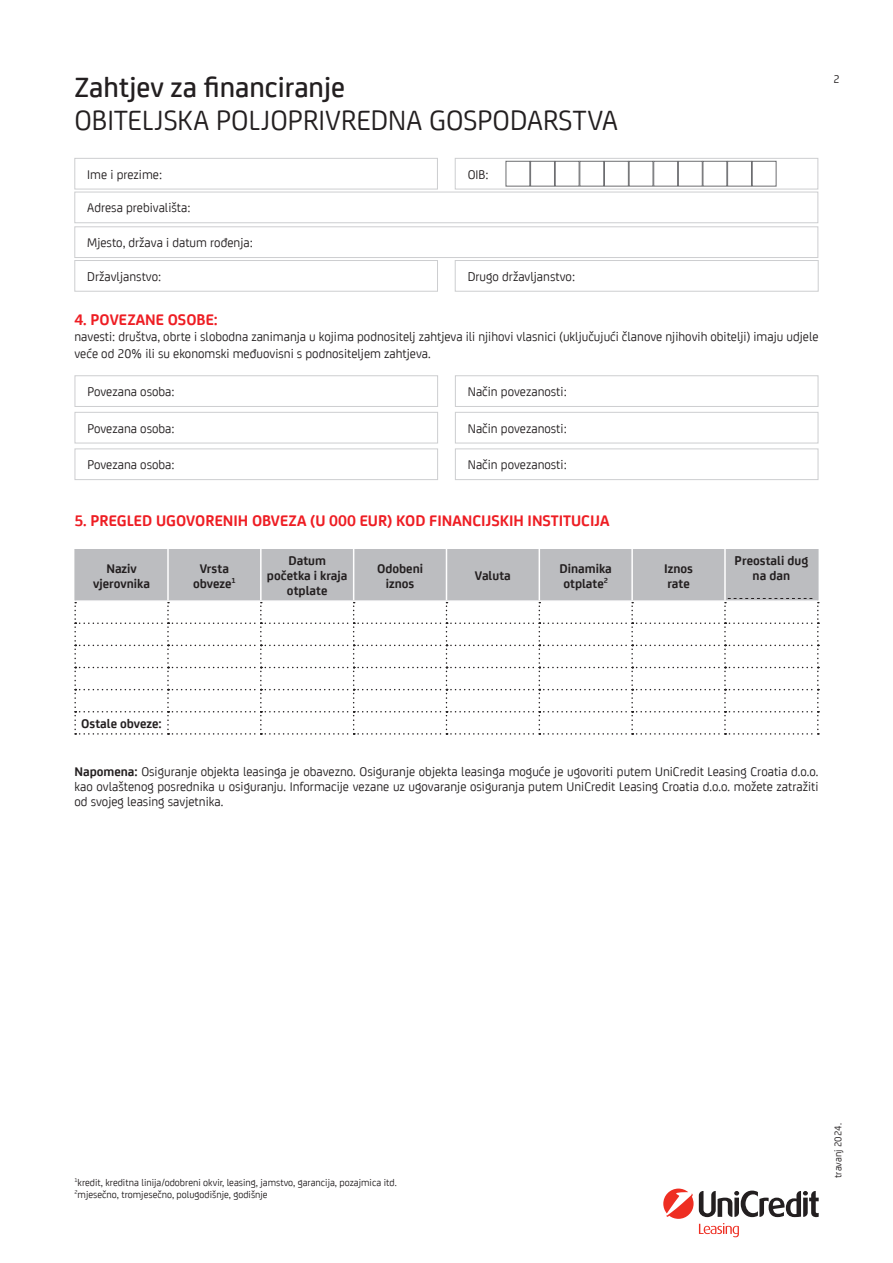
<style>
.page{position:relative;width:893px;height:1263px;background:#fff}
.page>*{position:absolute;margin:0;border:0;box-sizing:border-box;transform-origin:0 0}
.t1{font:30px "Uni Credit";color:#231f20}
.t2{font:500 30px "Uni Credit";color:#231f20}
.t3{font:700 16.5px "Uni Credit";color:#ee1d23}
.t4{font:13.5px/15px "Uni Credit";color:#231f20}
.A_1_naslov{font:700 13.5px/15px "Uni Credit";color:#231f20;text-align:center}
.t5{font:12px "Uni Credit";color:#231f20}
.A_1_naslov-2{font:10.5px/12px "Uni Credit";color:#231f20}
.s1{font-weight:700}
</style>
<div class="page">
<div style="left:455px;top:375px;width:363px;height:32px;background:#fff;border:1px solid #cdced0"></div>
<div style="left:455px;top:412px;width:363px;height:31px;background:#fff;border:1px solid #cdced0"></div>
<div style="left:455px;top:448px;width:363px;height:32px;background:#fff;border:1px solid #cdced0"></div>
<div style="left:75px;top:375px;width:363px;height:32px;background:#fff;border:1px solid #cdced0"></div>
<div style="left:75px;top:412px;width:363px;height:31px;background:#fff;border:1px solid #cdced0"></div>
<div style="left:75px;top:448px;width:363px;height:32px;background:#fff;border:1px solid #cdced0"></div>
<svg style="left:663px;top:1188px;width:156px;height:49px"></svg>
<div style="left:74px;top:158px;width:364px;height:31px;background:#fff;border:1px solid #cdced0"></div>
<svg style="left:455px;top:158px;width:363px;height:31px"></svg>
<div style="left:74px;top:192px;width:744px;height:31px;background:#fff;border:1px solid #cdced0"></div>
<div style="left:74px;top:226px;width:744px;height:32px;background:#fff;border:1px solid #cdced0"></div>
<div style="left:74px;top:260px;width:364px;height:32px;background:#fff;border:1px solid #cdced0"></div>
<div style="left:455px;top:260px;width:364px;height:32px;background:#fff;border:1px solid #cdced0"></div>
<div style="left:530px;top:161px;width:25px;height:25px;background:#fff;border:1px solid #6c6d70"></div>
<div style="left:555px;top:161px;width:24px;height:25px;background:#fff;border:1px solid #6c6d70"></div>
<div style="left:579px;top:161px;width:25px;height:25px;background:#fff;border:1px solid #6c6d70"></div>
<div style="left:604px;top:161px;width:25px;height:25px;background:#fff;border:1px solid #6c6d70"></div>
<div style="left:629px;top:161px;width:24px;height:25px;background:#fff;border:1px solid #6c6d70"></div>
<div style="left:653px;top:161px;width:25px;height:25px;background:#fff;border:1px solid #6c6d70"></div>
<div style="left:678px;top:161px;width:25px;height:25px;background:#fff;border:1px solid #6c6d70"></div>
<div style="left:506px;top:161px;width:24px;height:25px;background:#fff;border:1px solid #6c6d70"></div>
<div style="left:703px;top:161px;width:24px;height:25px;background:#fff;border:1px solid #6c6d70"></div>
<div style="left:727px;top:161px;width:25px;height:25px;background:#fff;border:1px solid #6c6d70"></div>
<div style="left:752px;top:161px;width:24px;height:25px;background:#fff;border:1px solid #6c6d70"></div>
<svg style="left:74px;top:549px;width:745px;height:186px"></svg>
<h1 class="t2" style="left:74px;top:65px;width:272px">Zahtjev za financiranje</h1>
<h1 class="t1" style="left:74px;top:98px;width:545px">OBITELJSKA POLJOPRIVREDNA GOSPODARSTVA</h1>
<p class="t4" style="left:87px;top:166px;width:76px">Ime i prezime:</p>
<p class="t4" style="left:468px;top:166px;width:22px">OIB:</p>
<p class="t4" style="left:87px;top:200px;width:105px">Adresa prebivališta:</p>
<p class="t4" style="left:87px;top:234px;width:167px">Mjesto, država i datum rođenja:</p>
<p class="t4" style="left:87px;top:268px;width:76px">Državljanstvo:</p>
<p class="t4" style="left:468px;top:268px;width:109px">Drugo državljanstvo:</p>
<p class="t3" style="left:74px;top:307px;width:145px">4. POVEZANE OSOBE:</p>
<p class="t4" style="left:74px;top:327px;width:746px;line-height:16.5px">navesti: društva, obrte i slobodna zanimanja u kojima podnositelj zahtjeva ili njihovi vlasnici (uključujući članove njihovih obitelji) imaju udjele veće od 20% ili su ekonomski međuovisni s podnositeljem zahtjeva.</p>
<p class="t4" style="left:468px;top:383px;width:100px">Način povezanosti:</p>
<p class="t4" style="left:468px;top:420px;width:100px">Način povezanosti:</p>
<p class="t4" style="left:468px;top:456px;width:100px">Način povezanosti:</p>
<p class="t4" style="left:87px;top:383px;width:89px">Povezana osoba:</p>
<p class="t4" style="left:87px;top:420px;width:89px">Povezana osoba:</p>
<p class="t4" style="left:87px;top:456px;width:89px">Povezana osoba:</p>
<p class="t5" style="left:834px;top:71px;width:8px">2</p>
<p class="t3" style="left:74px;top:508px;width:537px">5. PREGLED UGOVORENIH OBVEZA (U 000 EUR) KOD FINANCIJSKIH INSTITUCIJA</p>
<p class="A_1_naslov" style="left:106px;top:560px;width:32px">Naziv</p>
<p class="A_1_naslov" style="left:93px;top:575px;width:58px">vjerovnika</p>
<p class="A_1_naslov" style="left:200px;top:560px;width:31px">Vrsta</p>
<p class="A_1_naslov" style="left:193px;top:575px;width:44px">obveze<sup>1</sup></p>
<p class="A_1_naslov" style="left:267px;top:552px;width:82px">Datum početka i kraja otplate</p>
<p class="A_1_naslov" style="left:377px;top:560px;width:48px">Odobeni</p>
<p class="A_1_naslov" style="left:386px;top:575px;width:30px">iznos</p>
<p class="A_1_naslov" style="left:475px;top:567px;width:37px">Valuta</p>
<p class="A_1_naslov" style="left:560px;top:560px;width:54px">Dinamika</p>
<p class="A_1_naslov" style="left:563px;top:575px;width:46px">otplate<sup>2</sup></p>
<p class="A_1_naslov" style="left:664px;top:560px;width:30px">Iznos</p>
<p class="A_1_naslov" style="left:667px;top:575px;width:24px">rate</p>
<p class="A_1_naslov" style="left:735px;top:552px;width:75px">Preostali dug na dan</p>
<p class="A_1_naslov" style="left:81px;top:715px;width:82px">Ostale obveze:</p>
<p class="t4" style="left:74px;top:763px;width:746px;text-align:justify"><span class="s1">Napomena:</span> Osiguranje objekta leasinga je obavezno. Osiguranje objekta leasinga moguće je ugovoriti putem UniCredit Leasing Croatia d.o.o. kao ovlaštenog posrednika u osiguranju. Informacije vezane uz ugovaranje osiguranja putem UniCredit Leasing Croatia d.o.o. možete zatražiti od svojeg leasing savjetnika.</p>
<p class="A_1_naslov-2" style="left:74px;top:1176px;width:324px"><sup>1</sup>kredit, kreditna linija/odobreni okvir, leasing, jamstvo, garancija, pozajmica itd.<br><sup>2</sup>mjesečno, tromjesečno, polugodišnje, godišnje</p>
<p class="A_1_naslov-2" style="left:831px;top:1178px;width:56px;rotate:-90deg">travanj 2024.</p>
</div>
